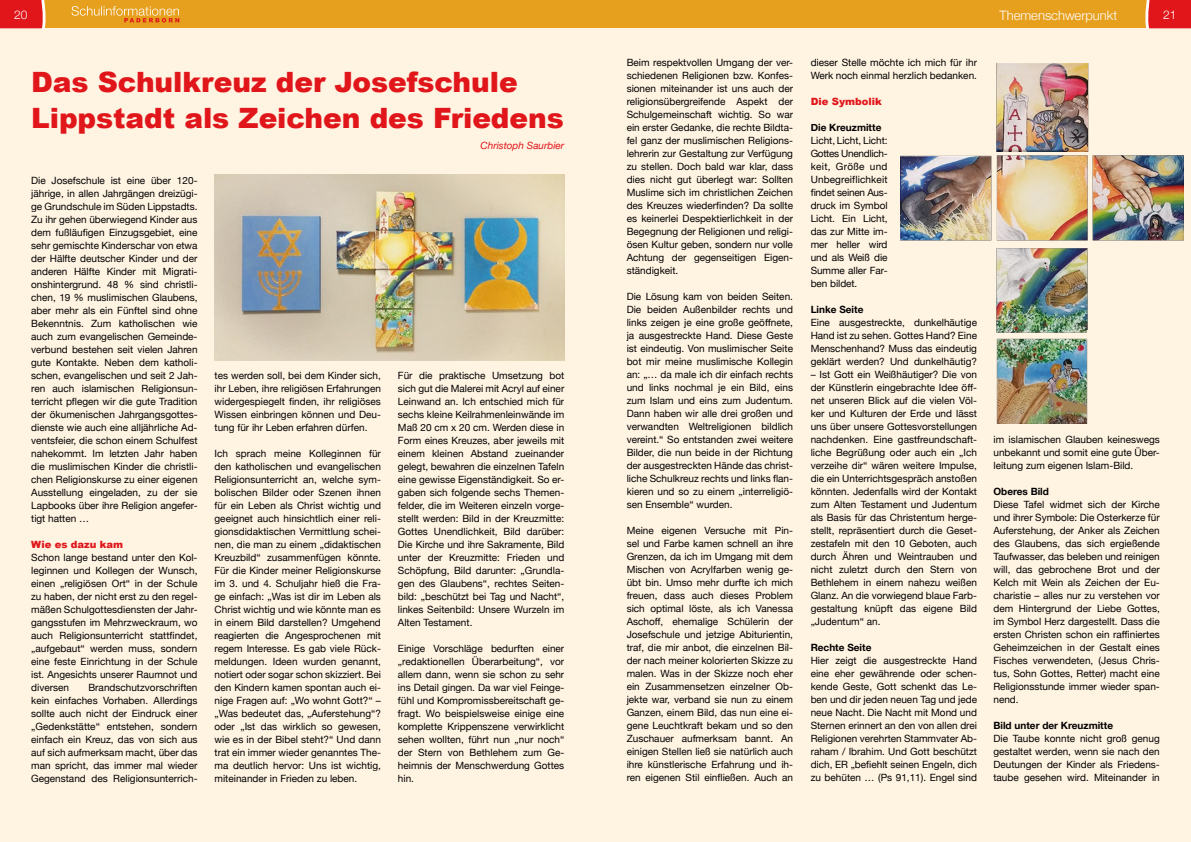
<style>
.page{position:relative;width:1191px;height:842px;background:#fff}
.page>*{position:absolute;margin:0;border:0;box-sizing:border-box;transform-origin:0 0}
.t1{font:900 28px/36px "Arial";letter-spacing:-.005em;color:#e0161b}
.t2{font:300 13px "Helvetica Neue";color:#fff}
.t3{font:300 12px "Helvetica Neue";color:#fff}
.t4{font:10px/13px "Helvetica Neue";color:#000;text-align:justify}
.t5{font:700 10px "Helvetica Neue";color:#000}
.t6{font:900 10px "Arial";color:#e0161b}
.t7{font:italic 10px "Helvetica Neue";color:#e0161b}
</style>
<div class="page">
<div style="left:0;top:22px;width:1191px;height:820px;background:#fff3e2"></div>
<img style="left:214px;top:175px;width:350px;height:185px">
<img style="left:901px;top:64px;width:282px;height:360px">
<div style="left:595px;top:0;width:596px;height:28px;background:#e7a01e"></div>
<div style="left:0;top:0;width:595px;height:28px;background:#e7a01e"></div>
<svg style="left:0;top:0;width:46px;height:28px"></svg>
<svg style="left:1145px;top:0;width:46px;height:28px"></svg>
<svg style="left:72px;top:6px;width:107px;height:17px"></svg>
<p class="t3" style="left:14px;top:5px;width:15px">20</p>
<h2 class="t2" style="left:999px;top:5px;width:119px">Themenschwerpunkt</h2>
<p class="t3" style="left:1163px;top:5px;width:15px">21</p>
<h1 class="t1" style="left:31px;top:63px;width:534px">Das Schulkreuz der Josefschule<br>Lippstadt als Zeichen des Friedens</h1>
<p class="t7" style="left:480px;top:138px;width:85px">Christoph Saurbier</p>
<p class="t4" style="left:31px;top:175px;width:168px">Die Josefschule ist eine über 120- jährige, in allen Jahrgängen dreizügi&shy;ge Grundschule im Süden Lippstadts.<br>Zu ihr gehen überwiegend Kinder aus dem fußläufigen Einzugsgebiet, eine sehr gemischte Kinderschar von etwa der Hälfte deutscher Kinder und der anderen Hälfte Kinder mit Migrati&shy;onshintergrund. 48 % sind christli&shy;chen, 19 % muslimischen Glaubens, aber mehr als ein Fünftel sind ohne Bekenntnis. Zum katholischen wie auch zum evangelischen Gemeinde&shy;verbund bestehen seit vielen Jahren gute Kontakte. Neben dem katholi&shy;schen, evangelischen und seit 2 Jah&shy;ren auch islamischen Religionsun&shy;terricht pflegen wir die gute Tradition der ökumenischen Jahrgangsgottes&shy;dienste wie auch eine alljährliche Ad&shy;ventsfeier, die schon einem Schulfest nahekommt. Im letzten Jahr haben die muslimischen Kinder die christli&shy;chen Religionskurse zu einer eigenen Ausstellung eingeladen, zu der sie Lapbooks über ihre Religion angefer&shy;tigt hatten …</p>
<p class="t6" style="left:31px;top:537px;width:94px">Wie es dazu kam</p>
<p class="t4" style="left:31px;top:552px;width:168px">Schon lange bestand unter den Kol&shy;leginnen und Kollegen der Wunsch, einen „religiösen Ort“ in der Schule zu haben, der nicht erst zu den regel&shy;mäßen Schulgottesdiensten der Jahr&shy;gangsstufen im Mehrzweckraum, wo auch Religionsunterricht stattfindet, „aufgebaut“ werden muss, sondern eine feste Einrichtung in der Schule ist. Angesichts unserer Raumnot und diversen</p>
<p class="t4" style="left:398px;top:370px;width:168px">Für die praktische Umsetzung bot sich gut die Malerei mit Acryl auf einer Leinwand an. Ich entschied mich für sechs kleine Keilrahmenleinwände im Maß 20 cm x 20 cm. Werden diese in Form eines Kreuzes, aber jeweils mit einem kleinen Abstand zueinander gelegt, bewahren die einzelnen Tafeln eine gewisse Eigenständigkeit. So er&shy;gaben sich folgende sechs Themen&shy;felder, die im Weiteren einzeln vorge&shy;stellt werden: Bild in der Kreuzmitte:<br>Gottes Unendlichkeit, Bild darüber:<br>Die Kirche und ihre Sakramente, Bild unter der Kreuzmitte: Frieden und Schöpfung, Bild darunter: „Grundla&shy;gen des Glaubens“, rechtes Seiten&shy;bild: „beschützt bei Tag und Nacht“, linkes Seitenbild: Unsere Wurzeln im Alten Testament.</p>
<p class="t4" style="left:398px;top:643px;width:168px">Einige Vorschläge bedurften einer „redaktionellen Überarbeitung“, vor allem dann, wenn sie schon zu sehr ins Detail gingen. Da war viel Feinge&shy;fühl und Kompromissbereitschaft ge&shy;fragt. Wo beispielsweise einige eine komplette Krippenszene verwirklicht sehen wollten, führt nun „nur noch“ der Stern von Bethlehem zum Ge&shy;heimnis der Menschwerdung Gottes hin.</p>
<p class="t4" style="left:214px;top:370px;width:168px">tes werden soll, bei dem Kinder sich, ihr Leben, ihre religiösen Erfahrungen widergespiegelt finden, ihr religiöses Wissen einbringen können und Deu&shy;tung für ihr Leben erfahren dürfen.</p>
<p class="t4" style="left:214px;top:448px;width:168px">Ich sprach meine Kolleginnen für den katholischen und evangelischen Religionsunterricht an, welche sym&shy;bolischen Bilder oder Szenen ihnen für ein Leben als Christ wichtig und geeignet auch hinsichtlich einer reli&shy;gionsdidaktischen Vermittlung schei&shy;nen, die man zu einem „didaktischen Kreuzbild“ zusammenfügen könnte.<br>Für die Kinder meiner Religionskurse im 3. und 4. Schuljahr hieß die Fra&shy;ge einfach: „Was ist dir im Leben als Christ wichtig und wie könnte man es in einem Bild darstellen? Umgehend reagierten die Angesprochenen mit regem Interesse. Es gab viele Rück&shy;meldungen. Ideen wurden genannt, notiert oder sogar schon skizziert. Bei den Kindern kamen spontan auch ei&shy;nige Fragen auf: „Wo wohnt Gott?“ – „Was bedeutet das, „Auferstehung“? oder „Ist das wirklich so gewesen, wie es in der Bibel steht?“ Und dann trat ein immer wieder genanntes The&shy;ma deutlich hervor: Uns ist wichtig, miteinander in Frieden zu leben.</p>
<p class="t4" style="left:31px;top:682px;width:168px;text-indent:57px">Brandschutzvorschriften kein einfaches Vorhaben. Allerdings sollte auch nicht der Eindruck einer „Gedenkstätte“ entstehen, sondern einfach ein Kreuz, das von sich aus auf sich aufmerksam macht, über das man spricht, das immer mal wieder Gegenstand des Religionsunterrich-</p>
<p class="t4" style="left:626px;top:57px;width:168px">Beim respektvollen Umgang der ver&shy;schiedenen Religionen bzw. Konfes&shy;sionen miteinander ist uns auch der religionsübergreifende Aspekt der Schulgemeinschaft wichtig. So war ein erster Gedanke, die rechte Bildta&shy;fel ganz der muslimischen Religions&shy;lehrerin zur Gestaltung zur Verfügung zu stellen. Doch bald war klar, dass dies nicht gut überlegt war: Sollten Muslime sich im christlichen Zeichen des Kreuzes wiederfinden? Da sollte es keinerlei Despektierlichkeit in der Begegnung der Religionen und religi&shy;ösen Kultur geben, sondern nur volle Achtung der gegenseitigen Eigen&shy;ständigkeit.</p>
<p class="t4" style="left:626px;top:291px;width:168px">Die Lösung kam von beiden Seiten.<br>Die beiden Außenbilder rechts und links zeigen je eine große geöffnete, ja ausgestreckte Hand. Diese Geste ist eindeutig. Von muslimischer Seite bot mir meine muslimische Kollegin an: „… da male ich dir einfach rechts und links nochmal je ein Bild, eins zum Islam und eins zum Judentum.<br>Dann haben wir alle drei großen und verwandten Weltreligionen bildlich vereint.“ So entstanden zwei weitere Bilder, die nun beide in der Richtung der ausgestreckten Hände das christ&shy;liche Schulkreuz rechts und links flan&shy;kieren und so zu einem „interreligiö&shy;sen Ensemble“ wurden.</p>
<p class="t4" style="left:626px;top:525px;width:168px">Meine eigenen Versuche mit Pin&shy;sel und Farbe kamen schnell an ihre Grenzen, da ich im Umgang mit dem Mischen von Acrylfarben wenig ge&shy;übt bin. Umso mehr durfte ich mich freuen, dass auch dieses Problem sich optimal löste, als ich Vanessa Aschoff, ehemalige Schülerin der Josefschule und jetzige Abiturientin, traf, die mir anbot, die einzelnen Bil&shy;der nach meiner kolorierten Skizze zu malen. Was in der Skizze noch eher ein Zusammensetzen einzelner Ob&shy;jekte war, verband sie nun zu einem Ganzen, einem Bild, das nun eine ei&shy;gene Leuchtkraft bekam und so den Zuschauer aufmerksam bannt. An einigen Stellen ließ sie natürlich auch ihre künstlerische Erfahrung und ih&shy;ren eigenen Stil einfließen. Auch an</p>
<p class="t4" style="left:810px;top:57px;width:168px">dieser Stelle möchte ich mich für ihr<br>Werk noch einmal herzlich bedanken.</p>
<p class="t6" style="left:810px;top:94px;width:73px">Die Symbolik</p>
<p class="t5" style="left:810px;top:120px;width:72px">Die Kreuzmitte</p>
<p class="t4" style="left:810px;top:135px;width:78px">Licht, Licht, Licht:<br>Gottes Unendlich&shy;keit, Größe und Unbegreiflichkeit findet seinen Aus&shy;druck im Symbol Licht. Ein Licht, das zur Mitte im&shy;mer heller wird und als Weiß die Summe aller Far&shy;ben bildet.</p>
<p class="t5" style="left:810px;top:302px;width:54px">Linke Seite</p>
<p class="t4" style="left:810px;top:317px;width:168px">Eine ausgestreckte, dunkelhäutige Hand ist zu sehen. Gottes Hand? Eine Menschenhand? Muss das eindeutig geklärt werden? Und dunkelhäutig?</p>
<p class="t4" style="left:810px;top:369px;width:168px">– Ist Gott ein Weißhäutiger? Die von der Künstlerin eingebrachte Idee öff&shy;net unseren Blick auf die vielen Völ&shy;ker und Kulturen der Erde und lässt uns über unsere Gottesvorstellungen nachdenken. Eine gastfreundschaft&shy;liche Begrüßung oder auch ein „Ich verzeihe dir“ wären weitere Impulse, die ein Unterrichtsgespräch anstoßen könnten. Jedenfalls wird der Kontakt zum Alten Testament und Judentum als Basis für das Christentum herge&shy;stellt, repräsentiert durch die Geset&shy;zestafeln mit den 10 Geboten, auch durch Ähren und Weintrauben und nicht zuletzt durch den Stern von Bethlehem in einem nahezu weißen Glanz. An die vorwiegend blaue Farb&shy;gestaltung knüpft das eigene Bild „Judentum“ an.</p>
<p class="t5" style="left:810px;top:640px;width:62px">Rechte Seite</p>
<p class="t4" style="left:810px;top:655px;width:168px">Hier zeigt die ausgestreckte Hand eine eher gewährende oder schen&shy;kende Geste, Gott schenkt das Le&shy;ben und dir jeden neuen Tag und jede neue Nacht. Die Nacht mit Mond und Sternen erinnert an den von allen drei Religionen verehrten Stammvater Ab&shy;raham / Ibrahim. Und Gott beschützt dich, ER „befiehlt seinen Engeln, dich zu behüten … (Ps 91,11). Engel sind</p>
<p class="t4" style="left:993px;top:433px;width:168px">im islamischen Glauben keineswegs unbekannt und somit eine gute Über&shy;leitung zum eigenen Islam-Bild.</p>
<p class="t5" style="left:993px;top:483px;width:57px">Oberes Bild</p>
<p class="t4" style="left:993px;top:498px;width:168px">Diese Tafel widmet sich der Kirche und ihrer Symbole: Die Osterkerze für Auferstehung, der Anker als Zeichen des Glaubens, das sich ergießende Taufwasser, das beleben und reinigen will, das gebrochene Brot und der Kelch mit Wein als Zeichen der Eu&shy;charistie – alles nur zu verstehen vor dem Hintergrund der Liebe Gottes, im Symbol Herz dargestellt. Dass die ersten Christen schon ein raffiniertes Geheimzeichen in der Gestalt eines Fisches verwendeten, (Jesus Chris&shy;tus, Sohn Gottes, Retter) macht eine Religionsstunde immer wieder span&shy;nend.</p>
<p class="t5" style="left:993px;top:717px;width:121px">Bild unter der Kreuzmitte</p>
<p class="t4" style="left:993px;top:732px;width:168px">Die Taube konnte nicht groß genug gestaltet werden, wenn sie nach den Deutungen der Kinder als Friedens&shy;taube gesehen wird. Miteinander in</p>
</div>
